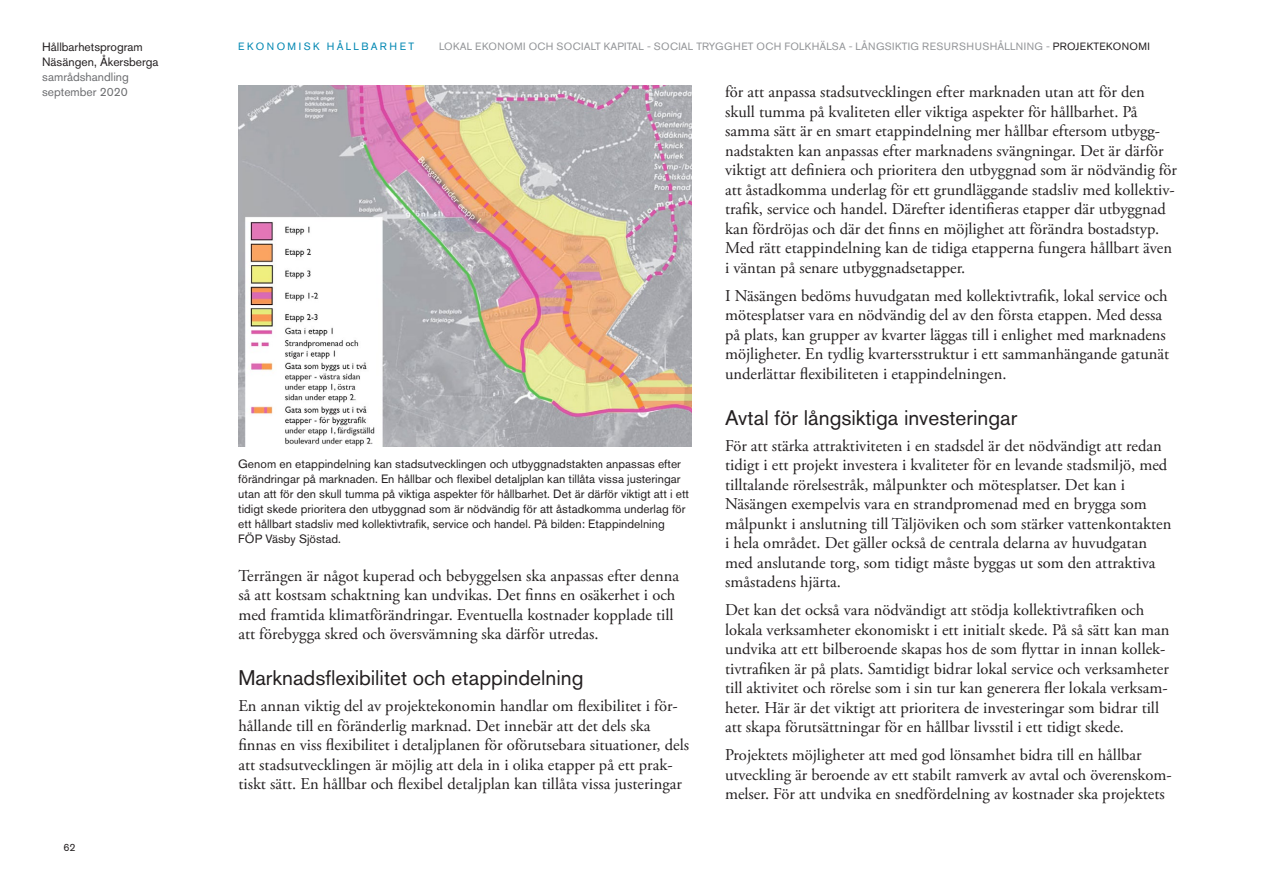
<style>
.page{position:relative;width:1263px;height:893px;background:#fff}
.page>*{position:absolute;margin:0;border:0;box-sizing:border-box;transform-origin:0 0}
.Rubrik_3{font:21px "Akzidenz Grotesk Std";color:#231f20}
.t1{font:16.5px/19.5px "Adobe Garamond Pro";color:#231f20}
.Bildtext{font:12px/15px "Akzidenz Grotesk Std";color:#231f20}
.t2{font:12px/15px "Akzidenz Grotesk Std";color:#6c6d70}
.t3{font:10.5px "Akzidenz Grotesk Std";letter-spacing:.035em;color:#939598}
.t4{font:10.5px "Akzidenz Grotesk Std";letter-spacing:.235em;color:#0087b2}
.t5{font:10.5px "Akzidenz Grotesk Std";color:#231f20}
.s1{color:#231f20}
</style>
<div class="page">
<img style="left:238px;top:85px;width:453px;height:361px">
<p class="Bildtext" style="left:42px;top:39px;width:118px">Hållbarhetsprogram<br>Näsängen, Åkersberga</p>
<p class="t2" style="left:42px;top:69px;width:88px">samrådshandling september 2020</p>
<p class="t5" style="left:63px;top:841px;width:14px">62</p>
<p class="t4" style="left:238px;top:40px;width:178px">EKONOMISK HÅLLBARHET</p>
<p class="t3" style="left:439px;top:40px;width:712px">LOKAL EKONOMI OCH SOCIALT KAPITAL - SOCIAL TRYGGHET OCH FOLKHÄLSA - LÅNGSIKTIG RESURSHUSHÅLLNING - <span class="s1">PROJEKTEKONOMI</span></p>
<p class="Bildtext" style="left:238px;top:456px;width:452px">Genom en etappindelning kan stadsutvecklingen och utbyggnadstakten anpassas efter förändringar på marknaden. En hållbar och flexibel detaljplan kan tillåta vissa justeringar utan att för den skull tumma på viktiga aspekter för hållbarhet. Det är därför viktigt att i ett tidigt skede prioritera den utbyggnad som är nödvändig för att åstadkomma underlag för ett hållbart stadsliv med kollektivtrafik, service och handel. På bilden: Etappindelning FÖP Väsby Sjöstad.</p>
<p class="t1" style="left:238px;top:566px;width:442px">Terrängen är något kuperad och bebyggelsen ska anpassas efter denna så att kostsam schaktning kan undvikas. Det finns en osäkerhet i och med framtida klimatförändringar. Eventuella kostnader kopplade till att förebygga skred och översvämning ska därför utredas.</p>
<p class="Rubrik_3" style="left:238px;top:666px;width:347px">Marknadsflexibilitet och etappindelning</p>
<p class="t1" style="left:238px;top:697px;width:452px">En annan viktig del av projektekonomin handlar om flexibilitet i för&shy;hållande till en föränderlig marknad. Det innebär att det dels ska finnas en viss flexibilitet i detaljplanen för oförutsebara situationer, dels att stadsutvecklingen är möjlig att dela in i olika etapper på ett prak&shy;tiskt sätt. En hållbar och flexibel detaljplan kan tillåta vissa justeringar</p>
<p class="t1" style="left:725px;top:83px;width:454px">för att anpassa stadsutvecklingen efter marknaden utan att för den skull tumma på kvaliteten eller viktiga aspekter för hållbarhet. På samma sätt är en smart etappindelning mer hållbar eftersom utbygg&shy;nadstakten kan anpassas efter marknadens svängningar. Det är därför viktigt att definiera och prioritera den utbyggnad som är nödvändig för att åstadkomma underlag för ett grundläggande stadsliv med kollektiv&shy;trafik, service och handel. Därefter identifieras etapper där utbyggnad kan fördröjas och där det finns en möjlighet att förändra bostadstyp.<br>Med rätt etappindelning kan de tidiga etapperna fungera hållbart även i väntan på senare utbyggnadsetapper.</p>
<p class="t1" style="left:725px;top:286px;width:446px">I Näsängen bedöms huvudgatan med kollektivtrafik, lokal service och mötesplatser vara en nödvändig del av den första etappen. Med dessa på plats, kan grupper av kvarter läggas till i enlighet med marknadens möjligheter. En tydlig kvartersstruktur i ett sammanhängande gatunät underlättar flexibiliteten i etappindelningen.</p>
<p class="Rubrik_3" style="left:725px;top:405px;width:294px">Avtal för långsiktiga investeringar</p>
<p class="t1" style="left:725px;top:436px;width:448px">För att stärka attraktiviteten i en stadsdel är det nödvändigt att redan tidigt i ett projekt investera i kvaliteter för en levande stadsmiljö, med tilltalande rörelsestråk, målpunkter och mötesplatser. Det kan i Näsängen exempelvis vara en strandpromenad med en brygga som målpunkt i anslutning till Täljöviken och som stärker vattenkontakten i hela området. Det gäller också de centrala delarna av huvudgatan med anslutande torg, som tidigt måste byggas ut som den attraktiva småstadens hjärta.</p>
<p class="t1" style="left:725px;top:601px;width:446px">Det kan det också vara nödvändigt att stödja kollektivtrafiken och lokala verksamheter ekonomiskt i ett initialt skede. På så sätt kan man undvika att ett bilberoende skapas hos de som flyttar in innan kollek&shy;tivtrafiken är på plats. Samtidigt bidrar lokal service och verksamheter till aktivitet och rörelse som i sin tur kan generera fler lokala verksam&shy;heter. Här är det viktigt att prioritera de investeringar som bidrar till att skapa förutsättningar för en hållbar livsstil i ett tidigt skede.</p>
<p class="t1" style="left:725px;top:746px;width:448px">Projektets möjligheter att med god lönsamhet bidra till en hållbar utveckling är beroende av ett stabilt ramverk av avtal och överenskom&shy;melser. För att undvika en snedfördelning av kostnader ska projektets</p>
</div>
